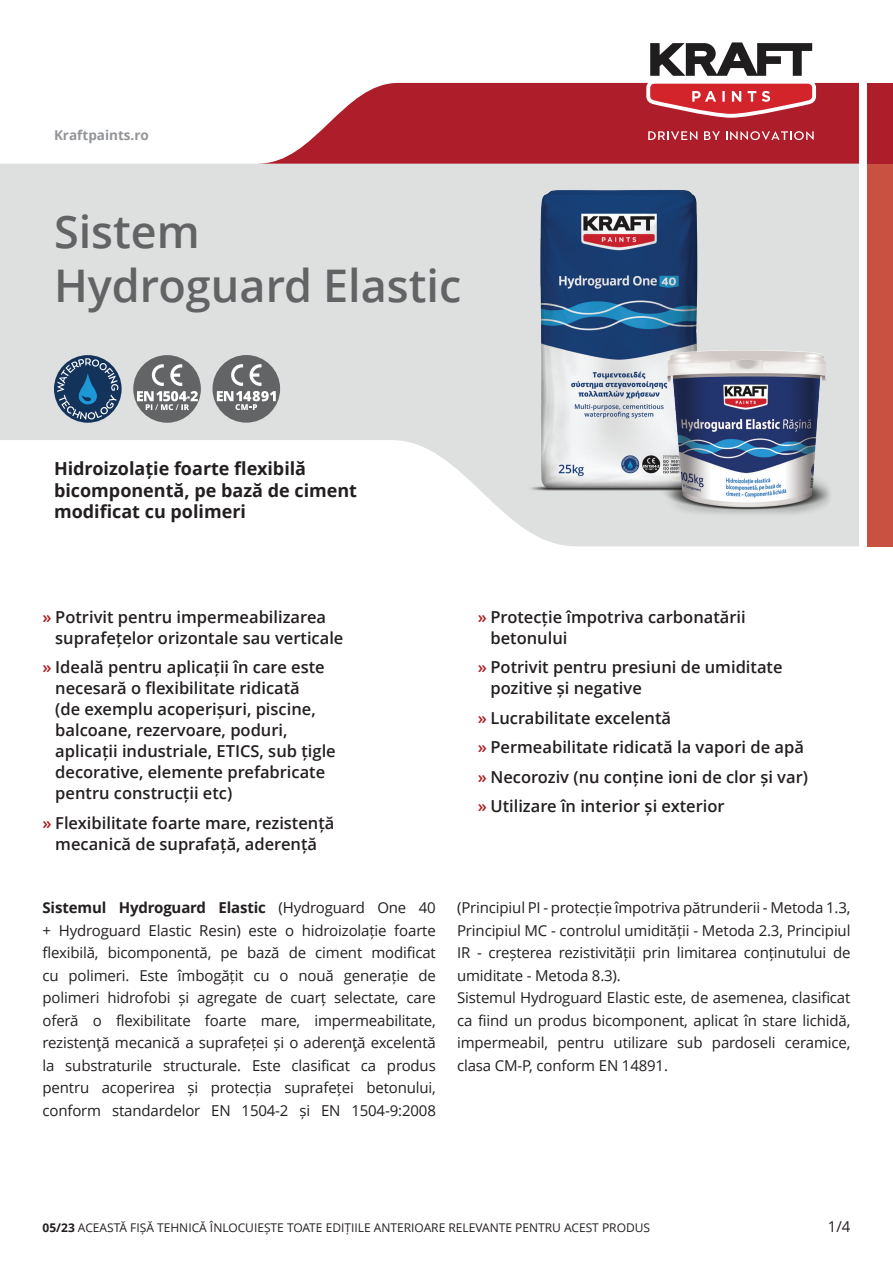
<style>
.page{position:relative;width:893px;height:1263px;background:#fff}
.page>*{position:absolute;margin:0;border:0;box-sizing:border-box;transform-origin:0 0}
.t1{font:600 45px/54px "Open Sans";color:#636366}
.t2{font:700 18px/21.6px "Open Sans";color:#231f20}
.t3{font:600 16.5px/21px "Open Sans";color:#231f20}
.t4{font:15px/22.5px "Open Sans";letter-spacing:-.01em;color:#231f20;text-align:justify}
.t5{font:700 13.5px "Open Sans";color:#939598}
.t6{font:12px "Open Sans";color:#231f20}
.s1{color:#a92228}
.s2{font-weight:700}
</style>
<div class="page">
<svg style="left:0;top:164px;width:859px;height:382px;fill:#dde0df"></svg>
<svg style="left:259px;top:83px;width:600px;height:81px;background:#b93d48"></svg>
<div style="left:867px;top:83px;width:26px;height:81px;background:#ae1d2a"></div>
<div style="left:867px;top:164px;width:26px;height:382px;background:#c95142"></div>
<svg style="left:642px;top:42px;width:178px;height:80px"></svg>
<svg style="left:648px;top:131px;width:49px;height:9px"></svg>
<svg style="left:704px;top:131px;width:16px;height:9px"></svg>
<svg style="left:726px;top:131px;width:88px;height:9px"></svg>
<svg style="left:54px;top:355px;width:68px;height:68px"></svg>
<svg style="left:57px;top:358px;width:61px;height:62px;background:#466686"></svg>
<div style="left:133px;top:355px;width:68px;height:68px;background:#636466;border-radius:50%"></div>
<svg style="left:137px;top:364px;width:61px;height:46px"></svg>
<div style="left:212px;top:355px;width:68px;height:68px;background:#636466;border-radius:50%"></div>
<svg style="left:217px;top:364px;width:59px;height:46px"></svg>
<img style="left:500px;top:170px;width:237px;height:342px">
<img style="left:657px;top:338px;width:179px;height:180px">
<p class="t5" style="left:54px;top:126px;width:96px">Kraftpaints.ro</p>
<h1 class="t1" style="left:54px;top:204px;width:409px">Sistem<br>Hydroguard Elastic</h1>
<p class="t2" style="left:54px;top:457px;width:305px">Hidroizolație foarte flexibilă bicomponentă, pe bază de ciment modificat cu polimeri</p>
<p class="t3" style="left:55px;top:606px;width:290px;text-indent:-13px"><span class="s1">»</span> Potrivit pentru impermeabilizarea suprafețelor orizontale sau verticale</p>
<p class="t3" style="left:55px;top:656px;width:282px;text-indent:-13px"><span class="s1">»</span> Ideală pentru aplicații în care este necesară o flexibilitate ridicată<br>(de exemplu acoperișuri, piscine, balcoane, rezervoare, poduri, aplicații industriale, ETICS, sub țigle decorative, elemente prefabricate pentru construcții etc)</p>
<p class="t3" style="left:43px;top:812px;width:293px;text-align:center"><span class="s1">»</span> Flexibilitate foarte mare, rezistență mecanică de suprafață, aderență</p>
<p class="t3" style="left:490px;top:606px;width:257px;text-indent:-13px"><span class="s1">»</span> Protecție împotriva carbonatării betonului</p>
<p class="t3" style="left:490px;top:656px;width:294px;text-indent:-13px"><span class="s1">»</span> Potrivit pentru presiuni de umiditate pozitive și negative</p>
<p class="t3" style="left:478px;top:703px;width:332px;line-height:29.5px"><span class="s1">»</span> Lucrabilitate excelentă<br><span class="s1">»</span> Permeabilitate ridicată la vapori de apă <span class="s1">»</span> Necoroziv (nu conține ioni de clor și var) <span class="s1">»</span> Utilizare în interior și exterior</p>
<p class="t4" style="left:43px;top:896px;width:395px"><span class="s2">Sistemul Hydroguard Elastic</span> (Hydroguard One 40 + Hydroguard Elastic Resin) este o hidroizolație foarte flexibilă, bicomponentă, pe bază de ciment modificat cu polimeri. Este îmbogățit cu o nouă generație de polimeri hidrofobi și agregate de cuarț selectate, care oferă o flexibilitate foarte mare, impermeabilitate, rezistenţă mecanică a suprafeței și o aderenţă excelentă la substraturile structurale. Este clasificat ca produs pentru acoperirea și protecția suprafeței betonului, conform standardelor EN 1504-2 și EN 1504-9:2008</p>
<p class="t4" style="left:457px;top:896px;width:395px;text-align:left">(Principiul PI - protecție împotriva pătrunderii - Metoda 1.3, Principiul MC - controlul umidității - Metoda 2.3, Principiul IR - creșterea rezistivității prin limitarea conținutului de umiditate - Metoda 8.3).<br>Sistemul Hydroguard Elastic este, de asemenea, clasificat ca fiind un produs bicomponent, aplicat în stare lichidă, impermeabil, pentru utilizare sub pardoseli ceramice, clasa CM-P, conform EN 14891.</p>
<p class="t6" style="left:43px;top:1219px;width:609px"><span class="s2">05/23</span> ACEASTĂ FIȘĂ TEHNICĂ ÎNLOCUIEȘTE TOATE EDIȚIILE ANTERIOARE RELEVANTE PENTRU ACEST PRODUS</p>
<p class="t4" style="left:828px;top:1215px;width:24px">1/4</p>
</div>
